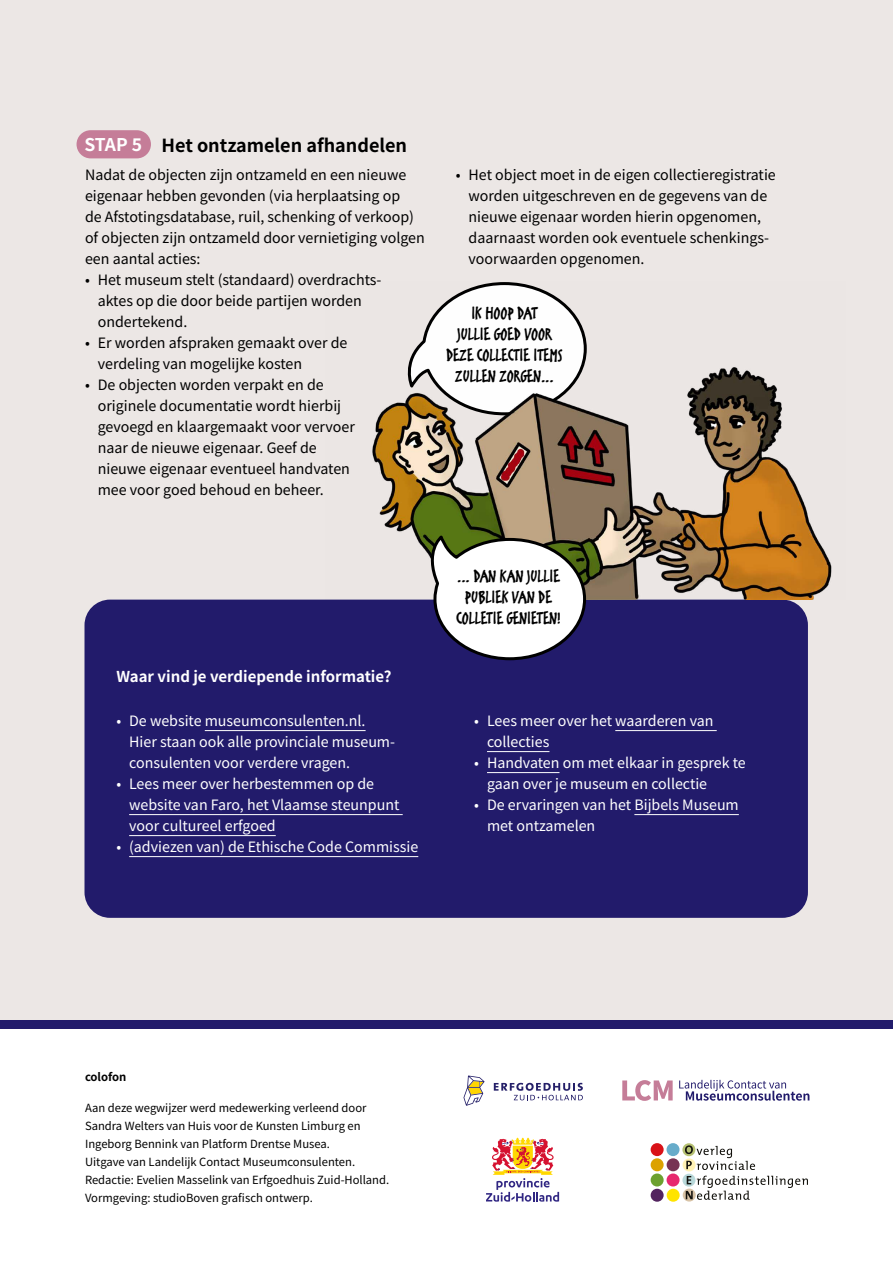
<style>
.page{position:relative;width:893px;height:1263px;background:#ece7e5}
.page>*{position:absolute;margin:0;border:0;box-sizing:border-box;transform-origin:0 0}
.t1{font:19.5px/21px "Erikrighthand Sc Offc Pro";color:#000;text-align:center}
.t2{font:700 18px "Noto Sans JP";color:#000}
.t3{font:700 17.55px "Noto Sans JP";color:#fff}
.t4{font:700 15px "Noto Sans JP";color:#fff}
.t5{font:14.25px/21px "Noto Sans JP";color:#000}
.t6{font:14.25px/21px "Noto Sans JP";color:#fff}
.t7{font:11.25px/18px "Noto Sans JP";color:#000}
.t8{font:700 11.25px "Noto Sans JP";letter-spacing:-.005em;color:#000}
</style>
<div class="page">
<div style="left:0;top:1028px;width:893px;height:235px;background:#fff"></div>
<div style="left:85px;top:600px;width:723px;height:318px;background:#221b6b;border-radius:26px"></div>
<hr style="left:205px;top:730px;width:161px;height:1px;background:#fff">
<hr style="left:129px;top:814px;width:274px;height:1px;background:#fff">
<hr style="left:129px;top:835px;width:147px;height:1px;background:#fff">
<hr style="left:129px;top:856px;width:289px;height:1px;background:#fff">
<hr style="left:615px;top:730px;width:102px;height:1px;background:#fff">
<hr style="left:487px;top:751px;width:62px;height:1px;background:#fff">
<hr style="left:487px;top:772px;width:72px;height:1px;background:#fff">
<hr style="left:634px;top:814px;width:105px;height:1px;background:#fff">
<div style="left:0;top:1020px;width:893px;height:8px;background:#221b6b"></div>
<svg style="left:463px;top:1075px;width:22px;height:31px"></svg>
<svg style="left:494px;top:1083px;width:89px;height:17px"></svg>
<svg style="left:486px;top:1138px;width:73px;height:63px"></svg>
<div style="left:77px;top:130px;width:74px;height:28px;background:#c57d98;border-radius:14px"></div>
<img style="left:372px;top:282px;width:460px;height:317px">
<svg style="left:424px;top:536px;width:164px;height:125px"></svg>
<svg style="left:679px;top:1080px;width:130px;height:21px"></svg>
<svg style="left:622px;top:1080px;width:51px;height:21px"></svg>
<div style="left:666px;top:1143px;width:13px;height:13px;background:#67acca;border-radius:50%"></div>
<div style="left:651px;top:1143px;width:13px;height:13px;background:#d91218;border-radius:50%"></div>
<div style="left:667px;top:1158px;width:13px;height:13px;background:#773353;border-radius:50%"></div>
<div style="left:651px;top:1158px;width:13px;height:13px;background:#dca200;border-radius:50%"></div>
<div style="left:667px;top:1173px;width:12px;height:13px;background:#e7286e;border-radius:50%"></div>
<div style="left:651px;top:1173px;width:13px;height:13px;background:#6ca02f;border-radius:50%"></div>
<div style="left:667px;top:1189px;width:13px;height:13px;background:#ffe400;border-radius:50%"></div>
<div style="left:651px;top:1189px;width:13px;height:13px;background:#53245f;border-radius:50%"></div>
<svg style="left:682px;top:1143px;width:13px;height:13px"></svg>
<div style="left:683px;top:1158px;width:13px;height:13px;background:#fff2b4;border-radius:50%"></div>
<svg style="left:685px;top:1145px;width:70px;height:25px"></svg>
<svg style="left:682px;top:1174px;width:13px;height:13px"></svg>
<svg style="left:683px;top:1188px;width:13px;height:13px"></svg>
<svg style="left:686px;top:1176px;width:122px;height:24px"></svg>
<p class="t2" style="left:162px;top:135px;width:247px">Het ontzamelen afhandelen</p>
<p class="t5" style="left:85px;top:165px;width:341px">Nadat de objecten zijn ontzameld en een nieuwe eigenaar hebben gevonden (via herplaatsing op<br>de Afstotingsdatabase, ruil, schenking of verkoop) of objecten zijn ontzameld door vernietiging volgen een aantal acties:</p>
<p class="t5" style="left:98px;top:270px;width:285px;text-indent:-13px">• Het museum stelt (standaard) overdrachts&shy;aktes op die door beide partijen worden ondertekend.</p>
<p class="t5" style="left:98px;top:333px;width:251px;text-indent:-13px">• Er worden afspraken gemaakt over de verdeling van mogelijke kosten</p>
<p class="t5" style="left:98px;top:375px;width:259px;text-indent:-13px">• De objecten worden verpakt en de originele documentatie wordt hierbij gevoegd en klaargemaakt voor vervoer naar de nieuwe eigenaar. Geef de nieuwe eigenaar eventueel handvaten mee voor goed behoud en beheer.</p>
<p class="t3" style="left:84px;top:135px;width:59px">STAP 5</p>
<p class="t5" style="left:469px;top:165px;width:309px;text-indent:-13px">• Het object moet in de eigen collectieregistratie worden uitgeschreven en de gegevens van de nieuwe eigenaar worden hierin opgenomen, daarnaast worden ook eventuele schenkings&shy;voorwaarden opgenomen.</p>
<h1 class="t1" style="left:446px;top:303px;width:118px">IK HOOP DAT<br>JULLIE GOED VOOR<br>DEZE COLLECTIE ITEMS<br>ZULLEN ZORGEN...</h1>
<p class="t4" style="left:116px;top:668px;width:277px">Waar vind je verdiepende informatie?</p>
<p class="t6" style="left:129px;top:711px;width:267px;text-indent:-13px">• De website museumconsulenten.nl.<br>Hier staan ook alle provinciale museum&shy;consulenten voor verdere vragen.</p>
<p class="t6" style="left:129px;top:774px;width:272px;text-indent:-13px">• Lees meer over herbestemmen op de website van Faro, het Vlaamse steunpunt voor cultureel erfgoed</p>
<p class="t6" style="left:116px;top:837px;width:303px">• (adviezen van) de Ethische Code Commissie</p>
<h1 class="t1" style="left:456px;top:567px;width:106px">... DAN KAN JULLIE<br>PUBLIEK VAN DE<br>COLLETIE GENIETEN!</h1>
<p class="t6" style="left:487px;top:711px;width:228px;text-indent:-13px">• Lees meer over het waarderen van collecties</p>
<p class="t6" style="left:487px;top:753px;width:260px;text-indent:-13px">• Handvaten om met elkaar in gesprek te gaan over je museum en collectie</p>
<p class="t6" style="left:487px;top:795px;width:253px;text-indent:-13px">• De ervaringen van het Bijbels Museum met ontzamelen</p>
<p class="t8" style="left:85px;top:1070px;width:43px">colofon</p>
<p class="t7" style="left:85px;top:1099px;width:306px">Aan deze wegwijzer werd medewerking verleend door Sandra Welters van Huis voor de Kunsten Limburg en Ingeborg Bennink van Platform Drentse Musea.<br>Uitgave van Landelijk Contact Museumconsulenten.<br>Redactie: Evelien Masselink van Erfgoedhuis Zuid-Holland.<br>Vormgeving: studioBoven grafisch ontwerp.</p>
</div>
